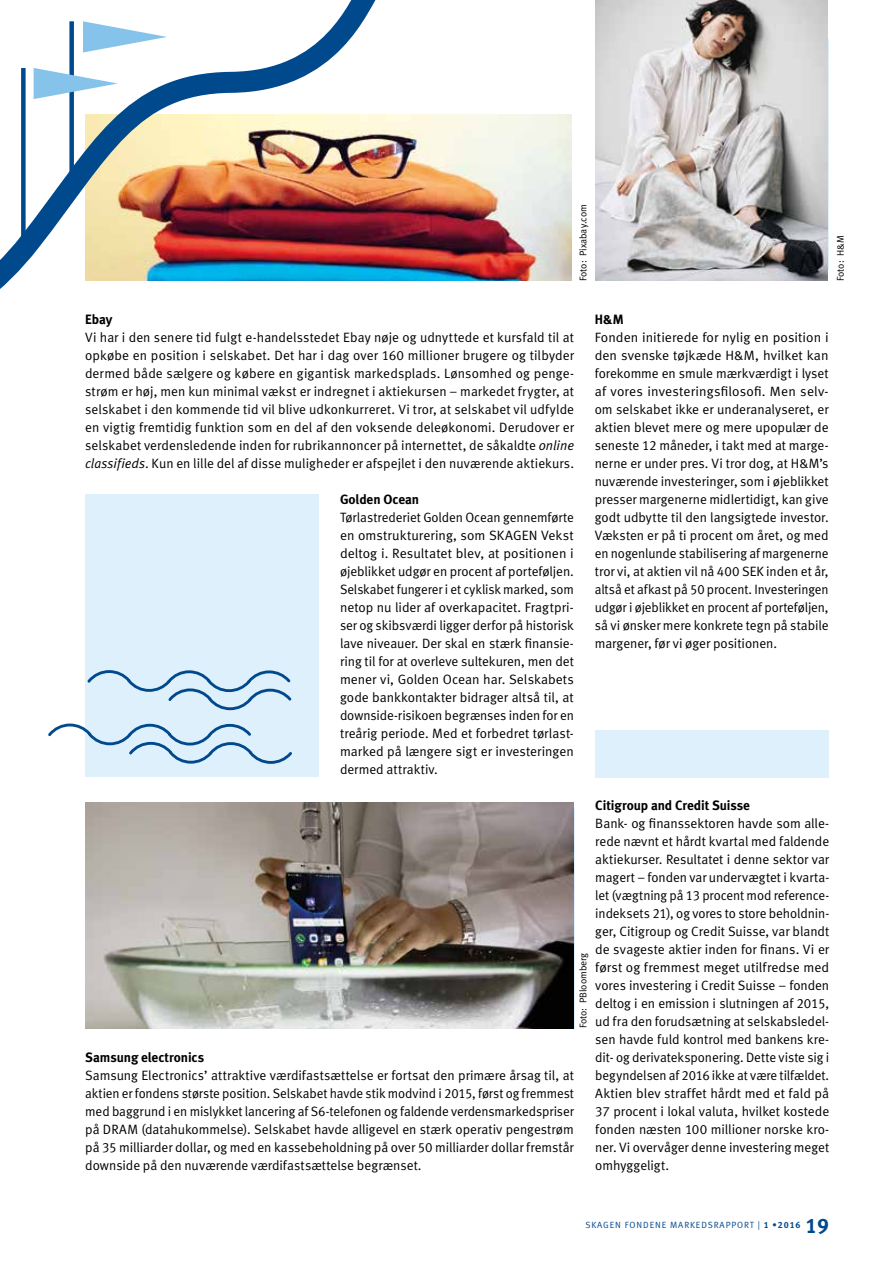
<style>
.page{position:relative;width:893px;height:1263px;background:#fff}
.page>*{position:absolute;margin:0;border:0;box-sizing:border-box;transform-origin:0 0}
.t1{font:21px "Meta Bold LF";color:#00498d}
.t2{font:13.5px/18px "Meta Normal LF";color:#000;text-align:justify}
.t3{font:13.5px "Meta Bold LF";letter-spacing:-.005em;color:#000}
.t4{font:9.75px "Meta Normal LF";color:#000}
.t5{font:9px "Meta Normal LF";letter-spacing:.1em;color:#00498d}
.s1{font-style:italic}
.s2{font-style:inherit}
.s3{font-family:"Meta Bold LF"}
</style>
<div class="page">
<img style="left:401px;top:115px;width:171px;height:166px">
<div style="left:85px;top:495px;width:234px;height:282px;background:#def0fb"></div>
<div style="left:595px;top:730px;width:234px;height:47px;background:#def0fb"></div>
<img style="left:0;top:0;width:401px;height:289px">
<div style="left:69px;top:21px;width:5px;height:166px;background:#00498d"></div>
<div style="left:21px;top:68px;width:5px;height:178px;background:#00498d"></div>
<svg style="left:34px;top:68px;width:84px;height:31px"></svg>
<svg style="left:83px;top:21px;width:84px;height:32px"></svg>
<img style="left:85px;top:802px;width:489px;height:226px">
<svg style="left:48px;top:723px;width:244px;height:41px"></svg>
<svg style="left:87px;top:670px;width:204px;height:40px"></svg>
<img style="left:595px;top:0;width:233px;height:281px">
<p class="t4" style="left:577px;top:281px;width:78px;rotate:-90deg">Foto: Pixabay.com</p>
<p class="t4" style="left:835px;top:281px;width:47px;rotate:-90deg">Foto: H&amp;M</p>
<p class="t3" style="left:85px;top:311px;width:29px">Ebay</p>
<p class="t2" style="left:85px;top:328px;width:491px">Vi har i den senere tid fulgt e-handelsstedet Ebay nøje og udnyttede et kursfald til at opkøbe en position i selskabet. Det har i dag over 160 millioner brugere og tilbyder dermed både sælgere og købere en gigantisk markedsplads. Lønsomhed og penge&shy;strøm er høj, men kun minimal vækst er indregnet i aktiekursen – markedet frygter, at selskabet i den kommende tid vil blive udkonkurreret. Vi tror, at selskabet vil udfylde en vigtig fremtidig funktion som en del af den voksende deleøkonomi. Derudover er selskabet verdensledende inden for rubrikannoncer på internettet, de såkaldte <span class="s1">online classifieds</span>. Kun en lille del af disse muligheder er afspejlet i den nuværende aktiekurs.</p>
<p class="t3" style="left:340px;top:491px;width:81px">Golden Ocean</p>
<p class="t2" style="left:340px;top:508px;width:235px">Tørlastrederiet Golden Ocean gennemførte en omstrukturering, som SKAGEN Vekst deltog i. Resultatet blev, at positionen i øjeblikket udgør en procent af porteføljen.<br>Selskabet fungerer i et cyklisk marked, som netop nu lider af overkapacitet. Fragtpri&shy;ser og skibsværdi ligger derfor på historisk lave niveauer. Der skal en stærk finansie&shy;ring til for at overleve sultekuren, men det mener vi, Golden Ocean har. Selskabets gode bankkontakter bidrager altså til, at downside-risikoen begrænses inden for en treårig periode. Med et forbedret tørlast&shy;marked på længere sigt er investeringen dermed attraktiv.</p>
<p class="t3" style="left:595px;top:311px;width:30px">H&amp;M</p>
<p class="t2" style="left:595px;top:328px;width:235px">Fonden initierede for nylig en position i den svenske tøjkæde H&amp;M, hvilket kan forekomme en smule mærkværdigt i lyset af vores investeringsfilosofi. Men selv&shy;om selskabet ikke er underanalyseret, er aktien blevet mere og mere upopulær de seneste 12 måneder, i takt med at marge&shy;nerne er under pres. Vi tror dog, at H&amp;M’s nuværende investeringer, som i øjeblikket presser margenerne midlertidigt, kan give godt udbytte til den langsigtede investor.<br>Væksten er på ti procent om året, og med en nogenlunde stabilisering af margenerne tror vi, at aktien vil nå 400 SEK inden et år, altså et afkast på 50 procent. Investeringen udgør i øjeblikket en procent af porteføljen, så vi ønsker mere konkrete tegn på stabile margener, før vi øger positionen.</p>
<p class="t3" style="left:595px;top:797px;width:156px">Citigroup and Credit Suisse</p>
<p class="t2" style="left:595px;top:814px;width:235px">Bank- og finanssektoren havde som alle&shy;rede nævnt et hårdt kvartal med faldende aktiekurser. Resultatet i denne sektor var magert – fonden var undervægtet i kvarta&shy;let (vægtning på 13 procent mod reference&shy;indeksets 21), og vores to store beholdnin&shy;ger, Citigroup og Credit Suisse, var blandt de svageste aktier inden for finans. Vi er først og fremmest meget utilfredse med vores investering i Credit Suisse – fonden deltog i en emission i slutningen af 2015, ud fra den forudsætning at selskabsledel&shy;sen havde fuld kontrol med bankens kre&shy;dit- og derivateksponering. Dette viste sig i begyndelsen af 2016 ikke at være tilfældet.<br>Aktien blev straffet hårdt med et fald på 37 procent i lokal valuta, hvilket kostede fonden næsten 100 millioner norske kro&shy;ner. Vi overvåger denne investering meget omhyggeligt.</p>
<p class="t4" style="left:577px;top:1028px;width:77px;rotate:-90deg">Foto: PBloomberg</p>
<p class="t3" style="left:85px;top:1049px;width:121px">Samsung electronics</p>
<p class="t2" style="left:85px;top:1066px;width:490px">Samsung Electronics’ attraktive værdifastsættelse er fortsat den primære årsag til, at aktien er fondens største position. Selskabet havde stik modvind i 2015, først og fremmest med baggrund i en mislykket lancering af S6-telefonen og faldende verdensmarkedspriser på DRAM (datahukommelse). Selskabet havde alligevel en stærk operativ pengestrøm på 35 milliarder dollar, og med en kassebeholdning på over 50 milliarder dollar fremstår downside på den nuværende værdifastsættelse begrænset.</p>
<p class="t5" style="left:585px;top:1220px;width:217px"><span class="s2">SKAGEN F</span>ONDENE <span class="s2">MAR</span>KEDSRAPPORT <span class="s2">|</span> <span class="s3">1 •2016</span></p>
<h1 class="t1" style="left:805px;top:1212px;width:25px">19</h1>
</div>
